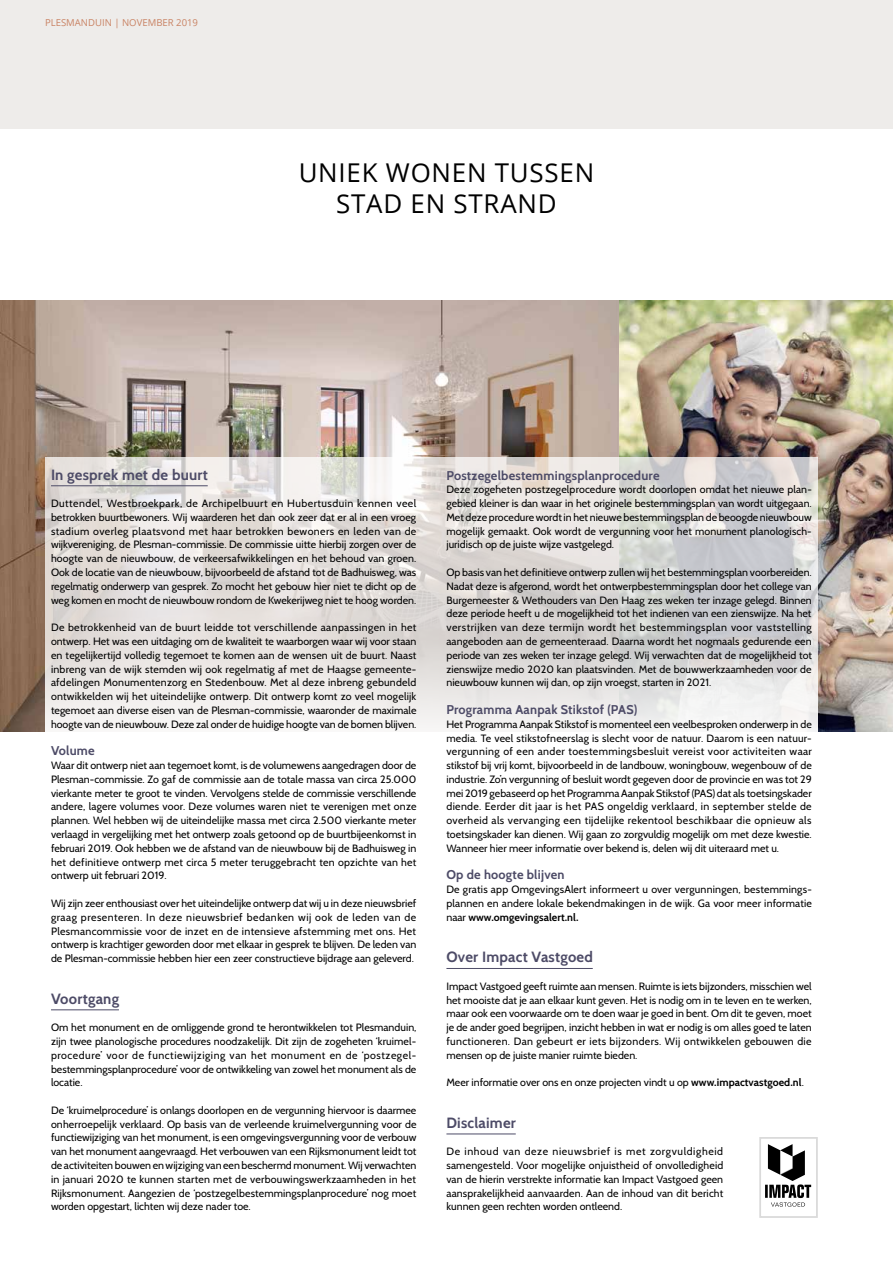
<style>
.page{position:relative;width:893px;height:1263px;background:#fff}
.page>*{position:absolute;margin:0;border:0;box-sizing:border-box;transform-origin:0 0}
.t1{font:25.95px/31px "Open Sans";letter-spacing:.03em;color:#000;text-align:center}
.t2{font:700 14.85px "Cabin";letter-spacing:.015em;color:#4d4b67}
.t3{font:700 12.75px "Cabin";letter-spacing:.015em;color:#4d4b67}
.t4{font:10.65px/13.8px "Cabin";color:#000;text-align:justify}
.t5{font:9.6px "Open Sans";color:#c98364}
.s1{font-weight:700}
</style>
<div class="page">
<img style="left:0;top:301px;width:619px;height:430px">
<img style="left:619px;top:301px;width:274px;height:430px">
<div style="left:0;top:0;width:893px;height:129px;background:#eeecea"></div>
<svg style="left:45px;top:458px;width:773px;height:676px"></svg>
<hr style="left:51px;top:485px;width:157px;height:1px;background:#4d4b67">
<hr style="left:51px;top:1009px;width:68px;height:1px;background:#4d4b67">
<hr style="left:446px;top:968px;width:147px;height:1px;background:#4d4b67">
<hr style="left:446px;top:1134px;width:70px;height:1px;background:#4d4b67">
<svg style="left:765px;top:1144px;width:46px;height:63px"></svg>
<div style="left:759px;top:1137px;width:59px;height:81px;border:2px solid #dadada"></div>
<p class="t5" style="left:45px;top:16px;width:155px">PLESMANDUIN | NOVEMBER 2019</p>
<h1 class="t1" style="left:299px;top:157px;width:297px">UNIEK WONEN TUSSEN<br>STAD EN STRAND</h1>
<h2 class="t2" style="left:51px;top:465px;width:158px">In gesprek met de buurt</h2>
<p class="t4" style="left:51px;top:496px;width:367px">Duttendel, Westbroekpark, de Archipelbuurt en Hubertusduin kennen veel betrokken buurtbewoners. Wij waarderen het dan ook zeer dat er al in een vroeg stadium overleg plaatsvond met haar betrokken bewoners en leden van de wijkvereniging, de Plesman-commissie. De commissie uitte hierbij zorgen over de hoogte van de nieuwbouw, de verkeersafwikkelingen en het behoud van groen.<br>Ook de locatie van de nieuwbouw, bijvoorbeeld de afstand tot de Badhuisweg, was regelmatig onderwerp van gesprek. Zo mocht het gebouw hier niet te dicht op de weg komen en mocht de nieuwbouw rondom de Kwekerijweg niet te hoog worden.</p>
<p class="t4" style="left:51px;top:620px;width:367px">De betrokkenheid van de buurt leidde tot verschillende aanpassingen in het ontwerp. Het was een uitdaging om de kwaliteit te waarborgen waar wij voor staan en tegelijkertijd volledig tegemoet te komen aan de wensen uit de buurt. Naast inbreng van de wijk stemden wij ook regelmatig af met de Haagse gemeente&shy;afdelingen Monumentenzorg en Stedenbouw. Met al deze inbreng gebundeld ontwikkelden wij het uiteindelijke ontwerp. Dit ontwerp komt zo veel mogelijk tegemoet aan diverse eisen van de Plesman-commissie, waaronder de maximale hoogte van de nieuwbouw. Deze zal onder de huidige hoogte van de bomen blijven.</p>
<p class="t3" style="left:51px;top:743px;width:45px">Volume</p>
<p class="t4" style="left:51px;top:758px;width:367px">Waar dit ontwerp niet aan tegemoet komt, is de volumewens aangedragen door de Plesman-commissie. Zo gaf de commissie aan de totale massa van circa 25.000 vierkante meter te groot te vinden. Vervolgens stelde de commissie verschillende andere, lagere volumes voor. Deze volumes waren niet te verenigen met onze plannen. Wel hebben wij de uiteindelijke massa met circa 2.500 vierkante meter verlaagd in vergelijking met het ontwerp zoals getoond op de buurtbijeenkomst in februari 2019. Ook hebben we de afstand van de nieuwbouw bij de Badhuisweg in het definitieve ontwerp met circa 5 meter teruggebracht ten opzichte van het ontwerp uit februari 2019.</p>
<p class="t4" style="left:51px;top:896px;width:367px">Wij zijn zeer enthousiast over het uiteindelijke ontwerp dat wij u in deze nieuwsbrief graag presenteren. In deze nieuwsbrief bedanken wij ook de leden van de Plesmancommissie voor de inzet en de intensieve afstemming met ons. Het ontwerp is krachtiger geworden door met elkaar in gesprek te blijven. De leden van de Plesman-commissie hebben hier een zeer constructieve bijdrage aan geleverd.</p>
<h2 class="t2" style="left:51px;top:989px;width:70px">Voortgang</h2>
<p class="t4" style="left:51px;top:1020px;width:367px">Om het monument en de omliggende grond te herontwikkelen tot Plesmanduin, zijn twee planologische procedures noodzakelijk. Dit zijn de zogeheten ‘kruimel&shy;procedure’ voor de functiewijziging van het monument en de ‘postzegel&shy;bestemmingsplanprocedure’ voor de ontwikkeling van zowel het monument als de locatie.</p>
<p class="t4" style="left:51px;top:1103px;width:367px">De ‘kruimelprocedure’ is onlangs doorlopen en de vergunning hiervoor is daarmee onherroepelijk verklaard. Op basis van de verleende kruimelvergunning voor de functiewijziging van het monument, is een omgevingsvergunning voor de verbouw van het monument aangevraagd. Het verbouwen van een Rijksmonument leidt tot de activiteiten bouwen en wijziging van een beschermd monument. Wij verwachten in januari 2020 te kunnen starten met de verbouwingswerkzaamheden in het Rijksmonument. Aangezien de ‘postzegelbestemmingsplanprocedure’ nog moet worden opgestart, lichten wij deze nader toe.</p>
<p class="t3" style="left:446px;top:467px;width:215px">Postzegelbestemmingsplanprocedure</p>
<p class="t4" style="left:446px;top:483px;width:367px">Deze zogeheten postzegelprocedure wordt doorlopen omdat het nieuwe plan&shy;gebied kleiner is dan waar in het originele bestemmingsplan van wordt uitgegaan.<br>Met deze procedure wordt in het nieuwe bestemmingsplan de beoogde nieuwbouw mogelijk gemaakt. Ook wordt de vergunning voor het monument planologisch&shy;juridisch op de juiste wijze vastgelegd.</p>
<p class="t4" style="left:446px;top:565px;width:367px">Op basis van het definitieve ontwerp zullen wij het bestemmingsplan voorbereiden.<br>Nadat deze is afgerond, wordt het ontwerpbestemmingsplan door het college van Burgemeester &amp; Wethouders van Den Haag zes weken ter inzage gelegd. Binnen deze periode heeft u de mogelijkheid tot het indienen van een zienswijze. Na het verstrijken van deze termijn wordt het bestemmingsplan voor vaststelling aangeboden aan de gemeenteraad. Daarna wordt het nogmaals gedurende een periode van zes weken ter inzage gelegd. Wij verwachten dat de mogelijkheid tot zienswijze medio 2020 kan plaatsvinden. Met de bouwwerkzaamheden voor de nieuwbouw kunnen wij dan, op zijn vroegst, starten in 2021.</p>
<p class="t3" style="left:446px;top:702px;width:192px">Programma Aanpak Stikstof (PAS)</p>
<p class="t4" style="left:446px;top:717px;width:367px">Het Programma Aanpak Stikstof is momenteel een veelbesproken onderwerp in de media. Te veel stikstofneerslag is slecht voor de natuur. Daarom is een natuur&shy;vergunning of een ander toestemmingsbesluit vereist voor activiteiten waar stikstof bij vrij komt, bijvoorbeeld in de landbouw, woningbouw, wegenbouw of de industrie. Zo’n vergunning of besluit wordt gegeven door de provincie en was tot 29 mei 2019 gebaseerd op het Programma Aanpak Stikstof (PAS) dat als toetsingskader diende. Eerder dit jaar is het PAS ongeldig verklaard, in september stelde de overheid als vervanging een tijdelijke rekentool beschikbaar die opnieuw als toetsingskader kan dienen. Wij gaan zo zorgvuldig mogelijk om met deze kwestie.<br>Wanneer hier meer informatie over bekend is, delen wij dit uiteraard met u.</p>
<p class="t3" style="left:446px;top:867px;width:120px">Op de hoogte blijven</p>
<p class="t4" style="left:446px;top:882px;width:367px">De gratis app OmgevingsAlert informeert u over vergunningen, bestemmings&shy;plannen en andere lokale bekendmakingen in de wijk. Ga voor meer informatie naar <span class="s1">www.omgevingsalert.nl.</span></p>
<h2 class="t2" style="left:446px;top:948px;width:148px">Over Impact Vastgoed</h2>
<p class="t4" style="left:446px;top:979px;width:367px">Impact Vastgoed geeft ruimte aan mensen. Ruimte is iets bijzonders, misschien wel het mooiste dat je aan elkaar kunt geven. Het is nodig om in te leven en te werken, maar ook een voorwaarde om te doen waar je goed in bent. Om dit te geven, moet je de ander goed begrijpen, inzicht hebben in wat er nodig is om alles goed te laten functioneren. Dan gebeurt er iets bijzonders. Wij ontwikkelen gebouwen die mensen op de juiste manier ruimte bieden.</p>
<p class="t4" style="left:446px;top:1075px;width:359px">Meer informatie over ons en onze projecten vindt u op <span class="s1">www.impactvastgoed.nl</span>.</p>
<h2 class="t2" style="left:446px;top:1113px;width:71px">Disclaimer</h2>
<p class="t4" style="left:446px;top:1144px;width:278px">De inhoud van deze nieuwsbrief is met zorgvuldigheid samengesteld. Voor mogelijke onjuistheid of onvolledigheid van de hierin verstrekte informatie kan Impact Vastgoed geen aansprakelijkheid aanvaarden. Aan de inhoud van dit bericht kunnen geen rechten worden ontleend.</p>
</div>
